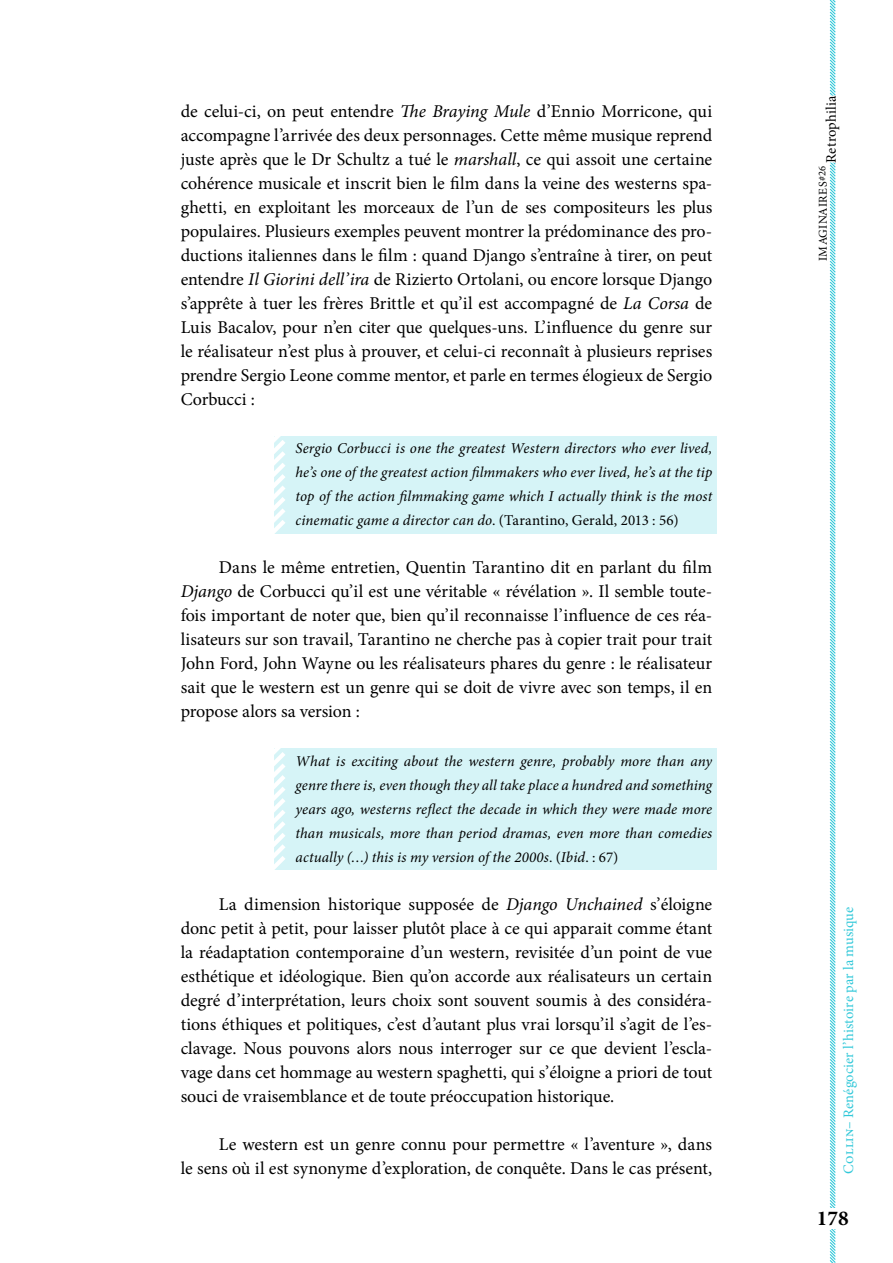
<style>
.page{position:relative;width:893px;height:1263px;background:#fff}
.page>*{position:absolute;margin:0;border:0;box-sizing:border-box;transform-origin:0 0}
.t1{font:700 21.15px "Minion Pro";color:#000}
.t2{font:18px/24px "Minion Pro";letter-spacing:-.005em;color:#000;text-align:justify}
.t3{font:italic 15px/24px "Minion Pro";letter-spacing:.005em;color:#000;text-align:justify}
.t4{font:14.55px "Minion Pro";color:#32c8d9}
.t5{font:14.55px "Minion Pro";letter-spacing:.005em;color:#000}
.t6{font:12px "Minion Pro";letter-spacing:.025em;color:#000}
.s1{font-style:italic}
.s2{font-style:normal}
.s3{font-size:10.5px}
</style>
<div class="page">
<svg style="left:829px;top:0;width:7px;height:1263px"></svg>
<div style="left:824px;top:96px;width:27px;height:67px;background:#fff"></div>
<div style="left:823px;top:1208px;width:19px;height:21px;background:#fff"></div>
<div style="left:274px;top:436px;width:442px;height:98px;background:#d6f4f7"></div>
<svg style="left:274px;top:436px;width:12px;height:98px"></svg>
<div style="left:274px;top:748px;width:442px;height:122px;background:#d6f4f7"></div>
<svg style="left:274px;top:748px;width:12px;height:122px"></svg>
<p class="t2" style="left:181px;top:100px;width:533px">de celui-ci, on peut entendre <span class="s1">The Braying Mule</span> d’Ennio Morricone, qui accompagne l’arrivée des deux personnages. Cette même musique reprend juste après que le Dr Schultz a tué le <span class="s1">marshall</span>, ce qui assoit une certaine cohérence musicale et inscrit bien le film dans la veine des westerns spa&shy;ghetti, en exploitant les morceaux de l’un de ses compositeurs les plus populaires. Plusieurs exemples peuvent montrer la prédominance des pro&shy;ductions italiennes dans le film : quand Django s’entraîne à tirer, on peut entendre <span class="s1">Il Giorini dell’ira</span> de Rizierto Ortolani, ou encore lorsque Django s’apprête à tuer les frères Brittle et qu’il est accompagné de <span class="s1">La Corsa</span> de Luis Bacalov, pour n’en citer que quelques-uns. L’influence du genre sur le réalisateur n’est plus à prouver, et celui-ci reconnaît à plusieurs reprises prendre Sergio Leone comme mentor, et parle en termes élogieux de Sergio Corbucci :</p>
<p class="t3" style="left:296px;top:437px;width:418px">Sergio Corbucci is one the greatest Western directors who ever lived, he’s one of the greatest action filmmakers who ever lived, he’s at the tip top of the action filmmaking game which I actually think is the most cinematic game a director can do<span class="s2">. (Tarantino, Gerald, 2013 : 56)</span></p>
<p class="t2" style="left:181px;top:556px;width:533px;text-indent:38px">Dans le même entretien, Quentin Tarantino dit en parlant du film <span class="s1">Django</span> de Corbucci qu’il est une véritable « révélation ». Il semble toute&shy;fois important de noter que, bien qu’il reconnaisse l’influence de ces réa&shy;lisateurs sur son travail, Tarantino ne cherche pas à copier trait pour trait John Ford, John Wayne ou les réalisateurs phares du genre : le réalisateur sait que le western est un genre qui se doit de vivre avec son temps, il en propose alors sa version :</p>
<p class="t3" style="left:296px;top:749px;width:418px">What is exciting about the western genre, probably more than any genre there is, even though they all take place a hundred and something years ago, westerns reflect the decade in which they were made more than musicals, more than period dramas, even more than comedies actually (…) this is my version of the 2000s<span class="s2">. (</span>Ibid<span class="s2">. : 67)</span></p>
<p class="t2" style="left:181px;top:892px;width:533px;text-indent:38px">La dimension historique supposée de <span class="s1">Django Unchained</span> s’éloigne donc petit à petit, pour laisser plutôt place à ce qui apparait comme étant la réadaptation contemporaine d’un western, revisitée d’un point de vue esthétique et idéologique. Bien qu’on accorde aux réalisateurs un certain degré d’interprétation, leurs choix sont souvent soumis à des considéra&shy;tions éthiques et politiques, c’est d’autant plus vrai lorsqu’il s’agit de l’es&shy;clavage. Nous pouvons alors nous interroger sur ce que devient l’escla&shy;vage dans cet hommage au western spaghetti, qui s’éloigne a priori de tout souci de vraisemblance et de toute préoccupation historique.</p>
<p class="t2" style="left:181px;top:1132px;width:533px;text-align:right">Le western est un genre connu pour permettre « l’aventure », dans<br>le sens où il est synonyme d’exploration, de conquête. Dans le cas présent,</p>
<p class="t5" style="left:821px;top:163px;width:68px;rotate:-90deg">Retrophilia</p>
<p class="t6" style="left:815px;top:261px;width:97px;rotate:-90deg">IMAGINAIRES<span class="s3">#26</span></p>
<p class="t4" style="left:839px;top:1173px;width:268px;rotate:-90deg">Collin– Renégocier l’histoire par la musique</p>
<p class="t1" style="left:817px;top:1203px;width:33px">178</p>
</div>
